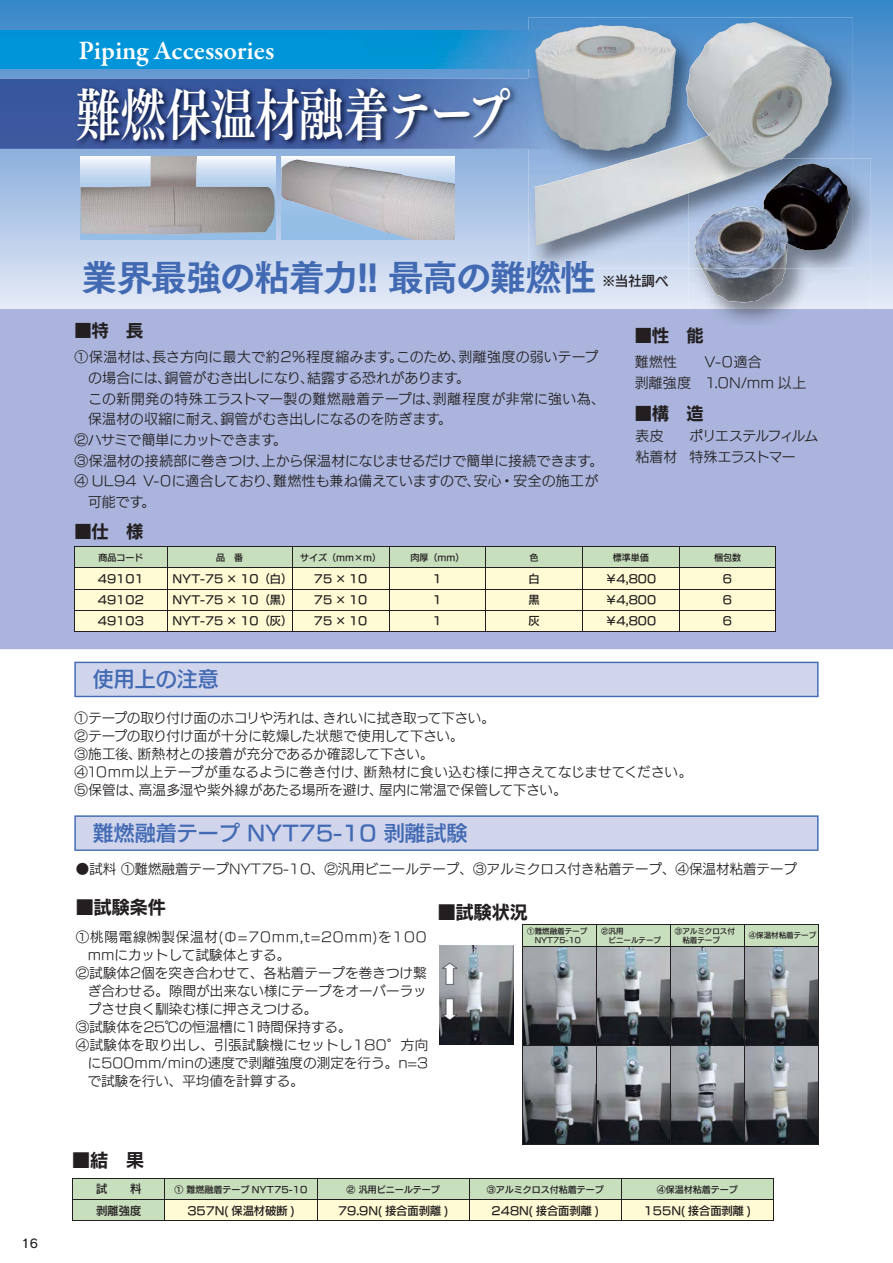
<style>
.page{position:relative;width:893px;height:1263px;background:#fff}
.page>*{position:absolute;margin:0;border:0;box-sizing:border-box;transform-origin:0 0}
.t1{font:56.7px "Tsuku Min Pro B 90 msp RKSJ H";letter-spacing:-.025em;color:#fff;scale:.8 1}
.t2{font:36px "Tsuku Go Pro E 90 msp RKSJ H";letter-spacing:-.045em;color:#426ab3}
.t3{font:600 27px "Garamond Premr Pro";color:#fff}
.t4{font:21px "New Rodin CID DB 90 msp RKSJ H";color:#426ab3}
.t5{font:18px "New Rodin CID B 90 msp RKSJ H";color:#231f20}
.t6{font:17.25px "New Rodin CID B 90 msp RKSJ H";color:#231f20}
.t7{font:13.8px/20.7px "New Rodin CID M 90 msp RKSJ H";letter-spacing:.01em;color:#231f20}
.t8{font:13.8px "New Rodin CID M 90 msp RKSJ H";letter-spacing:.045em;color:#231f20}
.t9{font:13.8px/20.7px "New Rodin CID M 90 msp RKSJ H";letter-spacing:-.07em;color:#231f20}
.t10{font:13.8px "New Rodin CID M 90 msp RKSJ H";letter-spacing:-.02em;color:#231f20}
.t11{font:13.5px/18px "New Rodin CID M 90 msp RKSJ H";letter-spacing:.005em;color:#231f20}
.t12{font:13.5px "New Rodin CID M 90 msp RKSJ H";letter-spacing:.06em;color:#231f20}
.t13{font:13.5px "New Rodin CID M 90 msp RKSJ H";letter-spacing:.025em;color:#231f20}
.t14{font:13.5px "New Rodin CID DB 90 msp RKSJ H";color:#231f20}
.t15{font:12px "Rodin CID DB 90 msp RKSJ H";color:#231f20}
.t16{font:11.25px "New Rodin CID DB 90 msp RKSJ H";color:#231f20}
.t17{font:9px "New Rodin CID DB 90 msp RKSJ H";color:#231f20}
.t18{font:7.5px/9px "New Rodin CID DB 90 msp RKSJ H";color:#231f20}
</style>
<div class="page">
<div style="left:0;top:309px;width:893px;height:340px;background:#aab4dc"></div>
<svg style="left:0;top:0;width:893px;height:309px;background:#99bce2"></svg>
<img style="left:0;top:31px;width:528px;height:37px">
<img style="left:0;top:79px;width:528px;height:70px">
<img style="left:75px;top:86px;width:442px;height:61px">
<svg style="left:74px;top:662px;width:744px;height:35px;background:#c6cde7"></svg>
<svg style="left:74px;top:815px;width:744px;height:36px;background:#c5cce7"></svg>
<img style="left:524px;top:947px;width:294px;height:197px">
<img style="left:688px;top:159px;width:183px;height:166px">
<img style="left:702px;top:269px;width:84px;height:33px">
<hr style="left:74px;top:546px;width:702px;height:1px;background:#231f20">
<svg style="left:74px;top:547px;width:702px;height:84px;background:#ecf0cb"></svg>
<hr style="left:75px;top:568px;width:700px;height:1px;background:#231f20">
<hr style="left:75px;top:610px;width:700px;height:1px;background:#231f20">
<hr style="left:75px;top:589px;width:700px;height:1px;background:#231f20">
<hr style="left:74px;top:631px;width:702px;height:1px;background:#231f20">
<div style="left:80px;top:157px;width:196px;height:83px;background:#94bee5"></div>
<img style="left:81px;top:157px;width:194px;height:77px">
<div style="left:281px;top:157px;width:174px;height:83px;background:#f4f7fc"></div>
<img style="left:281px;top:160px;width:174px;height:80px">
<img style="left:528px;top:17px;width:325px;height:252px">
<img style="left:688px;top:159px;width:165px;height:110px">
<img style="left:694px;top:164px;width:156px;height:105px">
<img style="left:757px;top:126px;width:60px;height:42px">
<hr style="left:72px;top:1221px;width:702px;height:1px;background:#231f20">
<svg style="left:72px;top:1178px;width:702px;height:43px;background:#d1dbba"></svg>
<img style="left:440px;top:946px;width:73px;height:99px">
<div style="left:523px;top:925px;width:296px;height:21px;background:#c8dfbe"></div>
<hr style="left:523px;top:946px;width:74px;height:1px;background:#231f20">
<hr style="left:523px;top:946px;width:1px;height:99px;background:#231f20">
<hr style="left:597px;top:946px;width:74px;height:1px;background:#231f20">
<hr style="left:596px;top:946px;width:1px;height:99px;background:#231f20">
<hr style="left:671px;top:946px;width:73px;height:1px;background:#231f20">
<hr style="left:670px;top:946px;width:1px;height:99px;background:#231f20">
<hr style="left:744px;top:946px;width:74px;height:1px;background:#231f20">
<hr style="left:744px;top:946px;width:1px;height:99px;background:#231f20">
<hr style="left:818px;top:946px;width:1px;height:99px;background:#231f20">
<hr style="left:523px;top:1045px;width:74px;height:1px;background:#231f20">
<hr style="left:523px;top:1045px;width:1px;height:99px;background:#231f20">
<hr style="left:597px;top:1045px;width:74px;height:1px;background:#231f20">
<hr style="left:596px;top:1045px;width:1px;height:99px;background:#231f20">
<hr style="left:671px;top:1045px;width:73px;height:1px;background:#231f20">
<hr style="left:670px;top:1045px;width:1px;height:99px;background:#231f20">
<hr style="left:744px;top:1045px;width:74px;height:1px;background:#231f20">
<hr style="left:744px;top:1045px;width:1px;height:99px;background:#231f20">
<hr style="left:818px;top:1045px;width:1px;height:99px;background:#231f20">
<hr style="left:523px;top:1144px;width:295px;height:1px;background:#231f20">
<h3 class="t3" style="left:79px;top:34px;width:197px">Piping Accessories</h3>
<h1 class="t1" style="left:76px;top:93px;width:545px">難燃保温材融着テープ</h1>
<p class="t15" style="left:22px;top:1239px;width:18px">16</p>
<h2 class="t2" style="left:82px;top:264px;width:516px">業界最強の粘着力!! 最高の難燃性</h2>
<p class="t14" style="left:602px;top:276px;width:68px">※当社調べ</p>
<p class="t6" style="left:74px;top:324px;width:71px">■特　長</p>
<p class="t6" style="left:635px;top:329px;width:70px">■性　能</p>
<p class="t7" style="left:74px;top:349px;width:525px">①保温材は、長さ方向に最大で約2％程度縮みます。このため、剥離強度の弱いテープ</p>
<p class="t7" style="left:88px;top:369px;width:383px">の場合には、銅管がむき出しになり、結露する恐れがあります。</p>
<p class="t8" style="left:74px;top:393px;width:532px">　この新開発の特殊エラストマー製の難燃融着テープは、剥離程度が非常に強い為、</p>
<p class="t7" style="left:88px;top:411px;width:365px">保温材の収縮に耐え、銅管がむき出しになるのを防ぎます。</p>
<p class="t10" style="left:74px;top:435px;width:214px">②ハサミで簡単にカットできます。</p>
<p class="t7" style="left:74px;top:452px;width:530px">③保温材の接続部に巻きつけ、上から保温材になじませるだけで簡単に接続できます。</p>
<p class="t7" style="left:74px;top:473px;width:525px">④ UL94 V-0に適合しており、難燃性も兼ね備えていますので、安心・安全の施工が</p>
<p class="t7" style="left:88px;top:494px;width:69px">可能です。</p>
<p class="t6" style="left:74px;top:525px;width:71px">■仕　様</p>
<p class="t7" style="left:635px;top:354px;width:173px">難燃性　　V-0適合<br>剥離強度　1.0N/mm 以上</p>
<p class="t6" style="left:635px;top:407px;width:70px">■構　造</p>
<p class="t9" style="left:635px;top:427px;width:184px;text-indent:54px">ポリエステルフィルム粘着材 特殊エラストマー</p>
<p class="t7" style="left:635px;top:427px;width:30px">表皮</p>
<p class="t17" style="left:98px;top:554px;width:47px">商品コード</p>
<p class="t17" style="left:216px;top:554px;width:29px">品　番</p>
<p class="t17" style="left:300px;top:554px;width:82px">サイズ（mm×m）</p>
<p class="t17" style="left:410px;top:554px;width:55px">肉厚（mm）</p>
<p class="t17" style="left:530px;top:554px;width:10px">色</p>
<p class="t17" style="left:613px;top:554px;width:38px">標準単価</p>
<p class="t17" style="left:714px;top:554px;width:29px">梱包数</p>
<p class="t16" style="left:98px;top:574px;width:47px">49101</p>
<p class="t16" style="left:172px;top:574px;width:121px">NYT-75 × 10（白）</p>
<p class="t16" style="left:314px;top:574px;width:55px">75 × 10</p>
<p class="t16" style="left:433px;top:574px;width:11px">1</p>
<p class="t16" style="left:528px;top:574px;width:13px">白</p>
<p class="t16" style="left:605px;top:574px;width:52px">￥4,800</p>
<p class="t16" style="left:723px;top:574px;width:11px">6</p>
<p class="t16" style="left:98px;top:596px;width:47px">49102</p>
<p class="t16" style="left:172px;top:596px;width:121px">NYT-75 × 10（黒）</p>
<p class="t16" style="left:314px;top:596px;width:55px">75 × 10</p>
<p class="t16" style="left:433px;top:596px;width:11px">1</p>
<p class="t16" style="left:528px;top:596px;width:13px">黒</p>
<p class="t16" style="left:605px;top:596px;width:52px">￥4,800</p>
<p class="t16" style="left:723px;top:596px;width:11px">6</p>
<p class="t16" style="left:98px;top:617px;width:47px">49103</p>
<p class="t16" style="left:172px;top:617px;width:121px">NYT-75 × 10（灰）</p>
<p class="t16" style="left:314px;top:617px;width:55px">75 × 10</p>
<p class="t16" style="left:433px;top:617px;width:11px">1</p>
<p class="t16" style="left:528px;top:617px;width:13px">灰</p>
<p class="t16" style="left:605px;top:617px;width:52px">￥4,800</p>
<p class="t16" style="left:723px;top:617px;width:11px">6</p>
<h3 class="t4" style="left:93px;top:672px;width:127px">使用上の注意</h3>
<p class="t11" style="left:74px;top:711px;width:619px">①テープの取り付け面のホコリや汚れは、きれいに拭き取って下さい。<br>②テープの取り付け面が十分に乾燥した状態で使用して下さい。<br>③施工後、断熱材との接着が充分であるか確認して下さい。<br>④10mm以上テープが重なるように巻き付け、断熱材に食い込む様に押さえてなじませてください。⑤保管は、高温多湿や紫外線があたる場所を避け、屋内に常温で保管して下さい。</p>
<h3 class="t4" style="left:93px;top:825px;width:376px">難燃融着テープ NYT75-10 剥離試験</h3>
<p class="t11" style="left:76px;top:862px;width:723px">●試料 ①難燃融着テープNYT75-10、②汎用ビニールテープ、③アルミクロス付き粘着テープ、④保温材粘着テープ</p>
<h3 class="t5" style="left:76px;top:901px;width:92px">■試験条件</h3>
<p class="t12" style="left:76px;top:932px;width:352px">①桃陽電線㈱製保温材(Φ=70mm,t=20mm)を100</p>
<p class="t11" style="left:88px;top:948px;width:204px">mmにカットして試験体とする。</p>
<p class="t11" style="left:76px;top:966px;width:352px">②試験体2個を突き合わせて、各粘着テープを巻きつけ繋</p>
<p class="t11" style="left:88px;top:984px;width:340px">ぎ合わせる。隙間が出来ない様にテープをオーバーラッ</p>
<p class="t11" style="left:88px;top:1002px;width:231px">プさせ良く馴染む様に押さえつける。</p>
<p class="t11" style="left:76px;top:1020px;width:277px">③試験体を25℃の恒温槽に1時間保持する。</p>
<p class="t13" style="left:76px;top:1040px;width:354px">④試験体を取り出し、引張試験機にセットし180°方向</p>
<p class="t11" style="left:88px;top:1056px;width:342px">に500mm/minの速度で剥離強度の測定を行う。n=3</p>
<p class="t11" style="left:88px;top:1074px;width:217px">で試験を行い、平均値を計算する。</p>
<h3 class="t5" style="left:438px;top:906px;width:91px">■試験状況</h3>
<p class="t18" style="left:527px;top:928px;width:69px">①難燃融着テープ　　NYT75-10</p>
<p class="t18" style="left:601px;top:928px;width:61px">②汎用<br>　ビニールテープ</p>
<p class="t18" style="left:675px;top:928px;width:61px">③アルミクロス付　粘着テープ</p>
<p class="t18" style="left:749px;top:932px;width:69px">④保温材粘着テープ</p>
<h3 class="t5" style="left:72px;top:1154px;width:73px">■結　果</h3>
<p class="t16" style="left:96px;top:1185px;width:46px">試　　料</p>
<p class="t17" style="left:174px;top:1186px;width:134px">① 難燃融着テープ NYT75-10</p>
<p class="t17" style="left:346px;top:1186px;width:95px">② 汎用ビニールテープ</p>
<p class="t17" style="left:487px;top:1186px;width:119px">③アルミクロス付粘着テープ</p>
<p class="t17" style="left:657px;top:1186px;width:83px">④保温材粘着テープ</p>
<p class="t16" style="left:96px;top:1206px;width:46px">剥離強度</p>
<p class="t16" style="left:187px;top:1206px;width:109px">357N( 保温材破断 )</p>
<p class="t16" style="left:338px;top:1206px;width:112px">79.9N( 接合面剥離 )</p>
<p class="t16" style="left:492px;top:1206px;width:109px">248N( 接合面剥離 )</p>
<p class="t16" style="left:644px;top:1206px;width:109px">155N( 接合面剥離 )</p>
</div>
